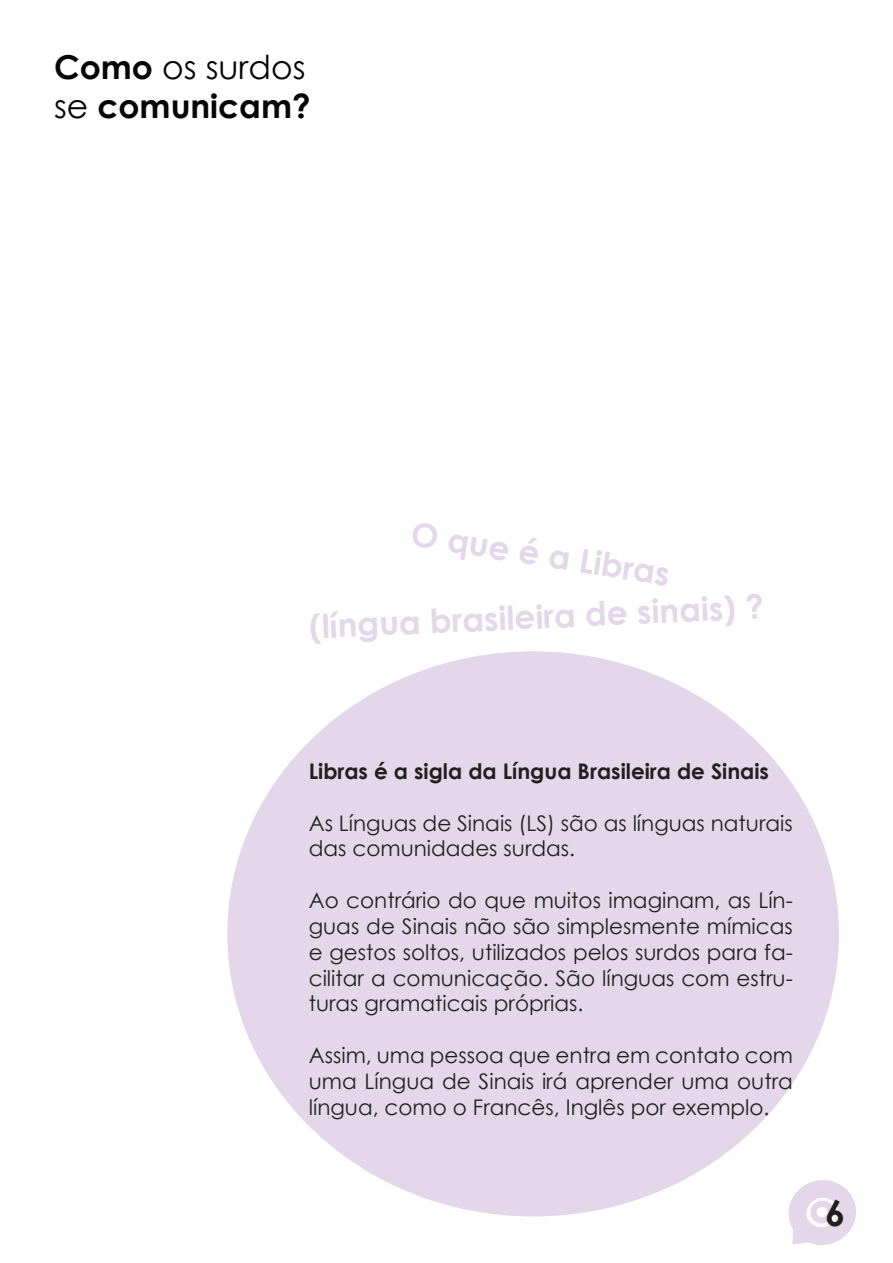
<style>
.page{position:relative;width:893px;height:1263px;background:#fff}
.page>*{position:absolute;margin:0;border:0;box-sizing:border-box;transform-origin:0 0}
.t1{font:700 36px "Century Gothic";color:#231f20}
.t2{font:700 33px "Century Gothic";color:#e3d7e9}
.t3{font:700 33px/39.6px "Century Gothic";color:#050605}
.t4{font:21.45px/25.8px "Century Gothic";color:#231f20;text-align:justify}
.t5{font:700 21.45px "Century Gothic";color:#231f20}
.s1{font-weight:400}
</style>
<div class="page">
<hr style="left:892px;top:669px;width:1px;height:300px;background:#e3d7e9">
<div style="left:227px;top:651px;width:612px;height:565px;background:#e3d7e9;border-radius:50%"></div>
<svg style="left:788px;top:1180px;width:67px;height:65px"></svg>
<p class="t3" style="left:54px;top:46px;width:258px">Como <span class="s1">os surdos se</span> comunicam?</p>
<p class="t2" style="left:415px;top:509px;width:263px;rotate:9deg">O que é a Libras</p>
<p class="t2" style="left:308px;top:600px;width:456px;rotate:-2deg">(língua brasileira de sinais) ?</p>
<p class="t5" style="left:309px;top:755px;width:462px">Libras é a sigla da Língua Brasileira de Sinais</p>
<p class="t4" style="left:309px;top:810px;width:486px">As Línguas de Sinais (LS) são as línguas naturais das comunidades surdas.</p>
<p class="t4" style="left:309px;top:887px;width:486px">Ao contrário do que muitos imaginam, as Lín&shy;guas de Sinais não são simplesmente mímicas e gestos soltos, utilizados pelos surdos para fa&shy;cilitar a comunicação. São línguas com estru&shy;turas gramaticais próprias.</p>
<p class="t4" style="left:309px;top:1042px;width:486px">Assim, uma pessoa que entra em contato com uma Língua de Sinais irá aprender uma outra língua, como o Francês, Inglês por exemplo.</p>
<p class="t1" style="left:825px;top:1185px;width:22px">6</p>
</div>
